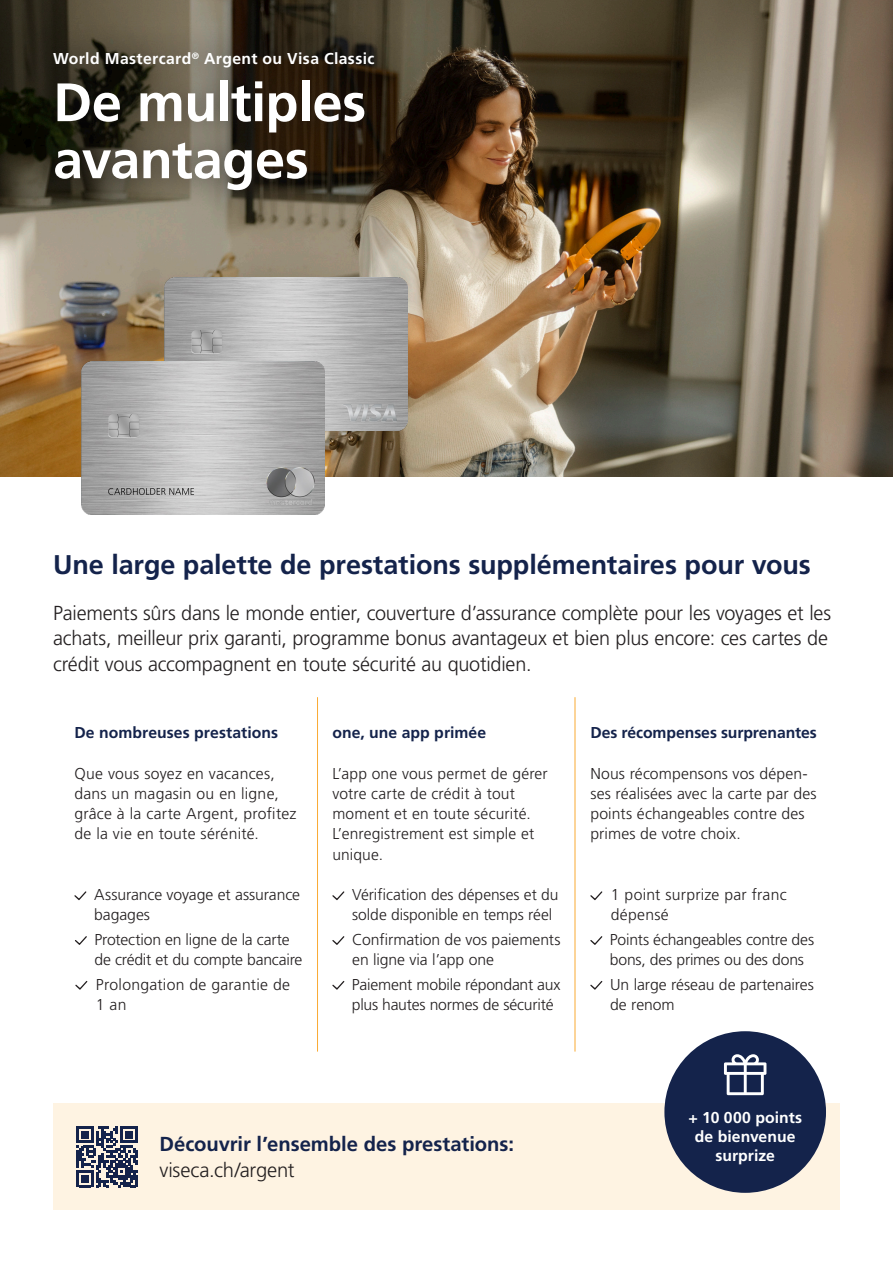
<style>
.page{position:relative;width:893px;height:1263px;background:#fff}
.page>*{position:absolute;margin:0;border:0;box-sizing:border-box;transform-origin:0 0}
.t1{font:700 54px/57px "Frutiger LT Std";letter-spacing:-.01em;color:#fff}
.t2{font:700 27px "Frutiger LT Std";letter-spacing:-.005em;color:#14234b}
.t3{font:300 20.25px/25.5px "Frutiger LT Std";letter-spacing:-.01em;color:#231f20}
.t4{font:700 20.25px "Frutiger LT Std";color:#14234b}
.t5{font:300 15.75px/20.2px "Frutiger LT Std";letter-spacing:.005em;color:#231f20}
.t6{font:300 15.75px/20.2px "Frutiger LT Std";letter-spacing:-.015em;color:#231f20}
.t7{font:700 15.75px "Frutiger LT Std";color:#14234b}
.t8{font:700 15.75px "Frutiger LT Std";letter-spacing:.02em;color:#fff}
.t9{font:700 15.75px/18.9px "Frutiger LT Std";color:#fff;text-align:center}
</style>
<div class="page">
<img style="left:0;top:0;width:893px;height:476px">
<div style="left:24px;top:22px;width:380px;height:199px;background:#231f20;opacity:.5"></div>
<img style="left:164px;top:277px;width:244px;height:154px">
<img style="left:81px;top:362px;width:243px;height:153px">
<div style="left:53px;top:1103px;width:787px;height:107px;background:#fef3e2"></div>
<svg style="left:76px;top:1126px;width:62px;height:61px"></svg>
<div style="left:664px;top:1031px;width:162px;height:162px;background:#14234b;border-radius:50%"></div>
<svg style="left:724px;top:1054px;width:42px;height:41px"></svg>
<hr style="left:317px;top:697px;width:1px;height:354px;background:#faaa33">
<hr style="left:575px;top:697px;width:1px;height:354px;background:#faaa33">
<svg style="left:74px;top:891px;width:12px;height:9px"></svg>
<svg style="left:75px;top:936px;width:12px;height:9px"></svg>
<svg style="left:75px;top:981px;width:12px;height:9px"></svg>
<svg style="left:332px;top:891px;width:12px;height:9px"></svg>
<svg style="left:332px;top:936px;width:12px;height:9px"></svg>
<svg style="left:332px;top:981px;width:12px;height:9px"></svg>
<svg style="left:590px;top:891px;width:12px;height:9px"></svg>
<svg style="left:590px;top:936px;width:12px;height:9px"></svg>
<svg style="left:590px;top:981px;width:12px;height:9px"></svg>
<p class="t8" style="left:53px;top:49px;width:323px">World Mastercard<sup>®</sup> Argent ou Visa Classic</p>
<h1 class="t1" style="left:53px;top:74px;width:315px">De multiples avantages</h1>
<h2 class="t2" style="left:53px;top:548px;width:759px">Une large palette de prestations supplémentaires pour vous</h2>
<p class="t3" style="left:53px;top:600px;width:779px">Paiements sûrs dans le monde entier, couverture d’assurance complète pour les voyages et les achats, meilleur prix garanti, programme bonus avantageux et bien plus encore: ces cartes de crédit vous accompagnent en toute sécurité au quotidien.</p>
<p class="t7" style="left:74px;top:723px;width:205px">De nombreuses prestations</p>
<p class="t5" style="left:74px;top:763px;width:224px">Que vous soyez en vacances, dans un magasin ou en ligne, grâce à la carte Argent, profitez de la vie en toute sérénité.</p>
<p class="t5" style="left:94px;top:885px;width:207px">Assurance voyage et assurance bagages</p>
<p class="t6" style="left:94px;top:929px;width:210px">Protection en ligne de la carte de crédit et du compte bancaire</p>
<p class="t5" style="left:96px;top:974px;width:196px">Prolongation de garantie de<br>1 an</p>
<p class="t7" style="left:332px;top:723px;width:155px">one, une app primée</p>
<p class="t5" style="left:332px;top:763px;width:217px">L’app one vous permet de gérer votre carte de crédit à tout moment et en toute sécurité.<br>L’enregistrement est simple et unique.</p>
<p class="t5" style="left:352px;top:885px;width:208px">Vérification des dépenses et du solde disponible en temps réel</p>
<p class="t5" style="left:352px;top:929px;width:210px">Confirmation de vos paiements en ligne via l’app one</p>
<p class="t6" style="left:352px;top:974px;width:210px">Paiement mobile répondant aux plus hautes normes de sécurité</p>
<p class="t7" style="left:590px;top:723px;width:228px">Des récompenses surprenantes</p>
<p class="t5" style="left:590px;top:763px;width:228px">Nous récompensons vos dépen&shy;ses réalisées avec la carte par des points échangeables contre des primes de votre choix.</p>
<p class="t5" style="left:611px;top:885px;width:177px">1 point surprize par franc dépensé</p>
<p class="t5" style="left:610px;top:929px;width:206px">Points échangeables contre des bons, des primes ou des dons</p>
<p class="t5" style="left:610px;top:974px;width:205px">Un large réseau de partenaires de renom</p>
<p class="t4" style="left:159px;top:1132px;width:356px">Découvrir l’ensemble des prestations:</p>
<p class="t3" style="left:159px;top:1157px;width:137px">viseca.ch/argent</p>
<p class="t9" style="left:688px;top:1108px;width:115px">+ 10 000 points de bienvenue surprize</p>
</div>
